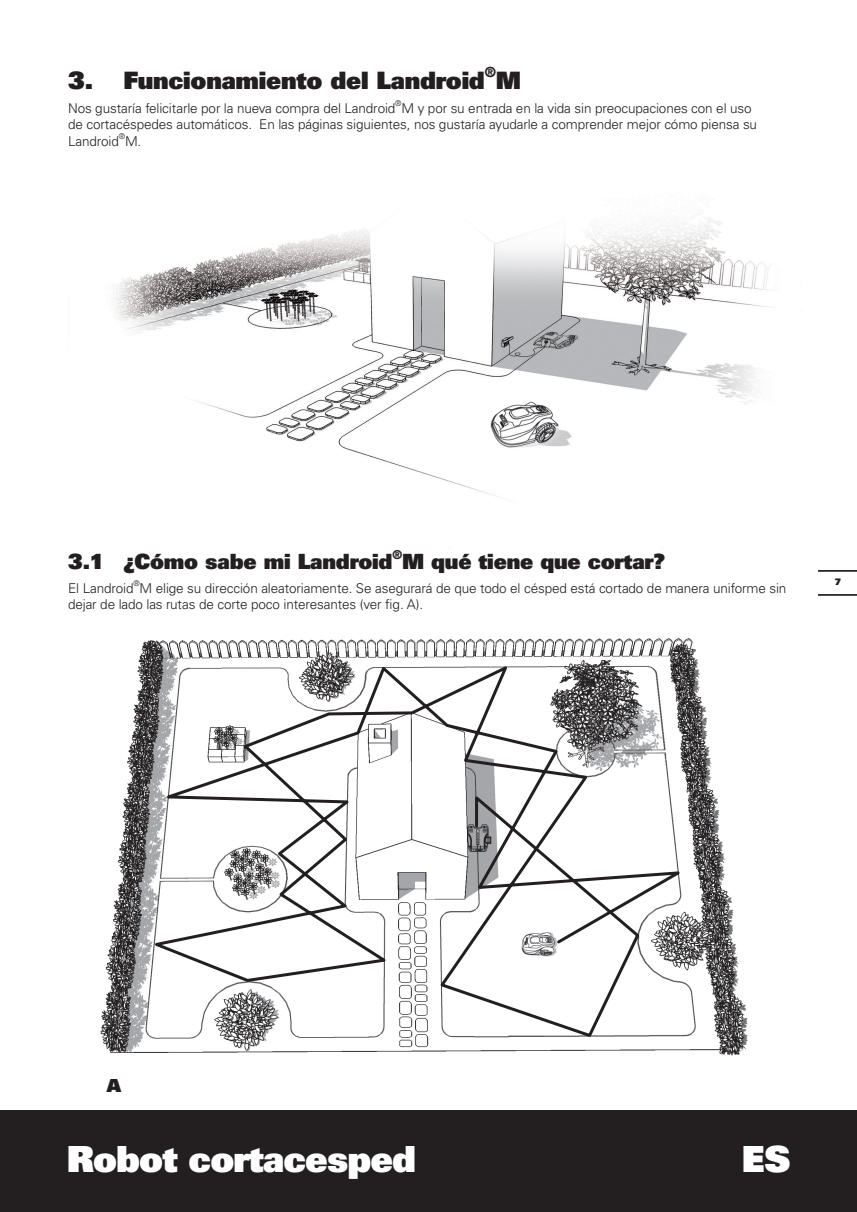
<style>
.page{position:relative;width:857px;height:1212px;background:#fff}
.page>*{position:absolute;margin:0;border:0;box-sizing:border-box;transform-origin:0 0}
.t1{font:900 36px "Univers";letter-spacing:-.025em;color:#fff}
.t2{font:900 24px "Univers";letter-spacing:-.01em;color:#231f20}
.t3{font:900 21px "Univers";letter-spacing:-.01em;color:#231f20}
.t4{font:900 18px "Univers";color:#231f20}
.t5{font:900 13.95px "Univers";color:#231f20}
.t6{font:300 13.5px/16.5px "Univers";letter-spacing:-.01em;color:#231f20}
.t7{font:900 12.3px "Univers";color:#231f20}
.t8{font:900 9px "Univers";color:#231f20}
.t9{font:300 7.8px "Univers";color:#231f20}
</style>
<div class="page">
<div style="left:0;top:1110px;width:857px;height:102px;background:#231f20"></div>
<hr style="left:819px;top:594px;width:38px;height:2px;background:#000">
<hr style="left:819px;top:570px;width:38px;height:2px;background:#000">
<img style="left:100px;top:638px;width:648px;height:418px">
<svg style="left:146px;top:662px;width:545px;height:377px"></svg>
<img style="left:114px;top:218px;width:658px;height:280px">
<h2 class="t2" style="left:68px;top:64px;width:418px">3. Funcionamiento del Landroid</h2>
<p class="t5" style="left:485px;top:63px;width:13px">®</p>
<h2 class="t2" style="left:496px;top:64px;width:27px">M</h2>
<p class="t6" style="left:68px;top:100px;width:329px">Nos gustaría felicitarle por la nueva compra del Landroid</p>
<p class="t9" style="left:395px;top:99px;width:8px">®</p>
<p class="t6" style="left:68px;top:100px;width:690px;text-indent:333px">M y por su entrada en la vida sin preocupaciones con el uso de cortacéspedes automáticos. En las páginas siguientes, nos gustaría ayudarle a comprender mejor cómo piensa su<br>Landroid</p>
<p class="t9" style="left:119px;top:132px;width:8px">®</p>
<p class="t6" style="left:125px;top:133px;width:18px">M.</p>
<h3 class="t3" style="left:68px;top:548px;width:326px">3.1 ¿Cómo sabe mi Landroid</h3>
<p class="t7" style="left:392px;top:546px;width:11px">®</p>
<h3 class="t3" style="left:402px;top:548px;width:264px">M qué tiene que cortar?</h3>
<p class="t6" style="left:68px;top:580px;width:67px">El Landroid</p>
<p class="t9" style="left:133px;top:579px;width:8px">®</p>
<p class="t6" style="left:68px;top:580px;width:720px;text-indent:72px">M elige su dirección aleatoriamente. Se asegurará de que todo el césped está cortado de manera uniforme sin dejar de lado las rutas de corte poco interesantes (ver fig. A).</p>
<p class="t8" style="left:834px;top:576px;width:8px">7</p>
<h3 class="t4" style="left:107px;top:1073px;width:16px">A</h3>
<h1 class="t1" style="left:67px;top:1135px;width:351px">Robot cortacesped</h1>
<h1 class="t1" style="left:742px;top:1135px;width:50px">ES</h1>
</div>
